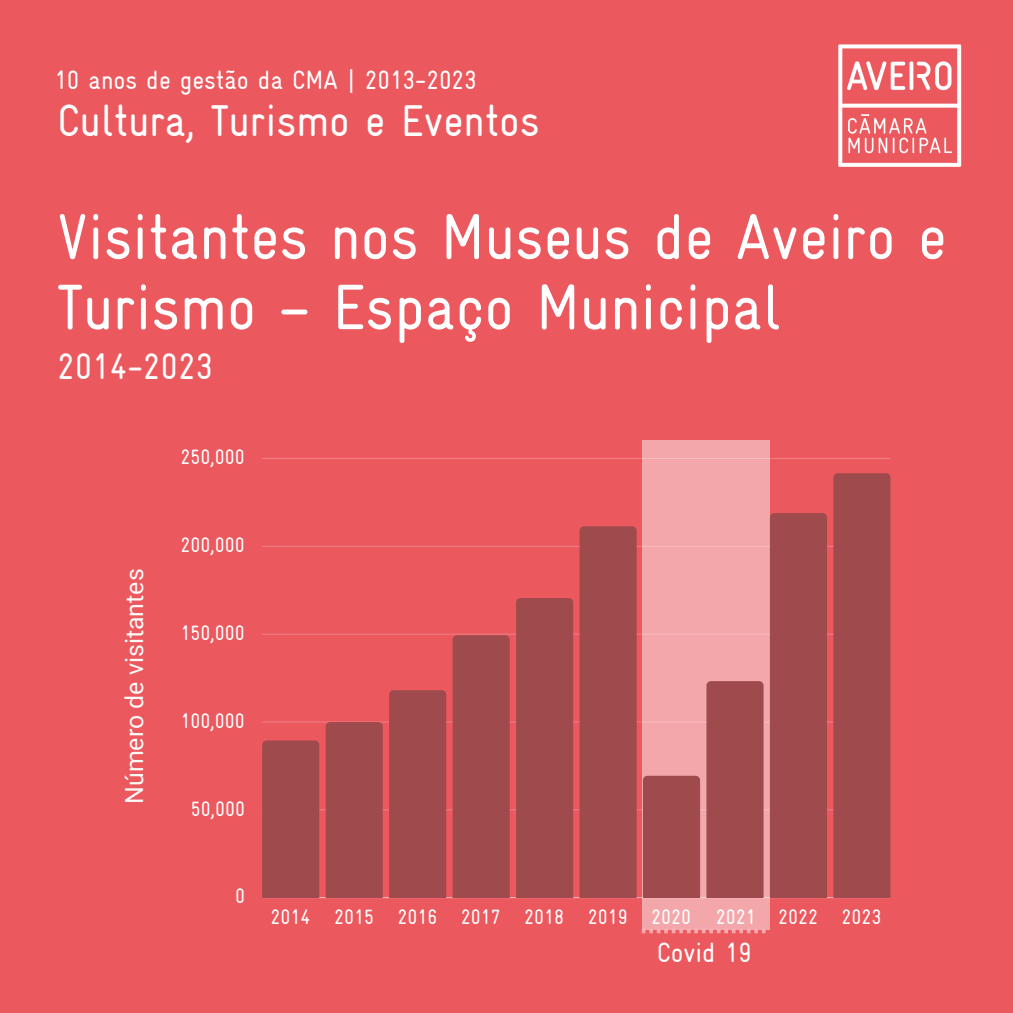
<style>
.page{position:relative;width:1013px;height:1013px;background:#fff}
.page>*{position:absolute;margin:0;border:0;box-sizing:border-box;transform-origin:0 0}
.t1{font:64.25px/70.2px "Gravur Condensed";color:#fff}
.t2{font:44.75px "Gravur Condensed";color:#fff}
.t3{font:36.5px "Gravur Condensed";color:#fff}
.t4{font:27.62px "Gravur Condensed";color:#fff}
.t5{font:26.25px "Gravur Condensed";color:#fff}
.t6{font:24.88px "Roboto";color:#f8f9f6}
.t7{font:20.88px "Gravur Condensed";color:#fff}
</style>
<div class="page">
<div style="left:0;top:0;width:1012px;height:1012px;background:#eb585e"></div>
<img style="left:838px;top:44px;width:124px;height:123px">
<div style="left:641px;top:439px;width:128px;height:490px;background:#f4a7ab"></div>
<hr style="left:262px;top:809px;width:628px;height:1px;background:#fff">
<hr style="left:262px;top:721px;width:628px;height:1px;background:#fff">
<hr style="left:262px;top:634px;width:628px;height:1px;background:#fff">
<hr style="left:262px;top:546px;width:628px;height:1px;background:#fff">
<hr style="left:262px;top:458px;width:628px;height:1px;background:#fff">
<hr style="left:262px;top:897px;width:628px;height:1px;background:#fff">
<div style="left:262px;top:740px;width:57px;height:157px;background:#9f4b4e"></div>
<div style="left:326px;top:722px;width:57px;height:175px;background:#9f4b4e"></div>
<div style="left:389px;top:690px;width:57px;height:207px;background:#9f4b4e"></div>
<div style="left:452px;top:635px;width:57px;height:262px;background:#9f4b4e"></div>
<div style="left:516px;top:598px;width:57px;height:299px;background:#9f4b4e"></div>
<div style="left:579px;top:526px;width:57px;height:371px;background:#9f4b4e"></div>
<div style="left:643px;top:775px;width:57px;height:122px;background:#9f4b4e"></div>
<div style="left:706px;top:681px;width:57px;height:216px;background:#9f4b4e"></div>
<div style="left:770px;top:513px;width:57px;height:384px;background:#9f4b4e"></div>
<div style="left:833px;top:473px;width:57px;height:424px;background:#9f4b4e"></div>
<svg style="left:641px;top:929px;width:124px;height:4px"></svg>
<p class="t5" style="left:54px;top:66px;width:424px">10 anos de gestão da CMA | 2013-2023</p>
<p class="t2" style="left:57px;top:95px;width:484px">Cultura, Turismo e Eventos</p>
<p class="t1" style="left:57px;top:201px;width:891px">Visitantes nos Museus de Aveiro e<br>Turismo – Espaço Municipal</p>
<p class="t3" style="left:57px;top:346px;width:157px">2014-2023</p>
<p class="t7" style="left:180px;top:445px;width:66px">250,000</p>
<p class="t6" style="left:120px;top:803px;width:237px;rotate:-90deg">Número de visitantes</p>
<p class="t7" style="left:180px;top:533px;width:66px">200,000</p>
<p class="t7" style="left:180px;top:621px;width:66px">150,000</p>
<p class="t7" style="left:180px;top:709px;width:66px">100,000</p>
<p class="t7" style="left:191px;top:796px;width:56px">50,000</p>
<p class="t7" style="left:235px;top:884px;width:11px">0</p>
<p class="t7" style="left:270px;top:904px;width:41px">2014</p>
<p class="t7" style="left:334px;top:904px;width:41px">2015</p>
<p class="t7" style="left:397px;top:904px;width:41px">2016</p>
<p class="t7" style="left:461px;top:904px;width:41px">2017</p>
<p class="t7" style="left:524px;top:904px;width:41px">2018</p>
<p class="t7" style="left:587px;top:904px;width:41px">2019</p>
<p class="t7" style="left:651px;top:904px;width:41px">2020</p>
<p class="t7" style="left:715px;top:904px;width:41px">2021</p>
<p class="t7" style="left:778px;top:904px;width:41px">2022</p>
<p class="t7" style="left:841px;top:904px;width:41px">2023</p>
<p class="t4" style="left:656px;top:936px;width:96px">Covid 19</p>
</div>
